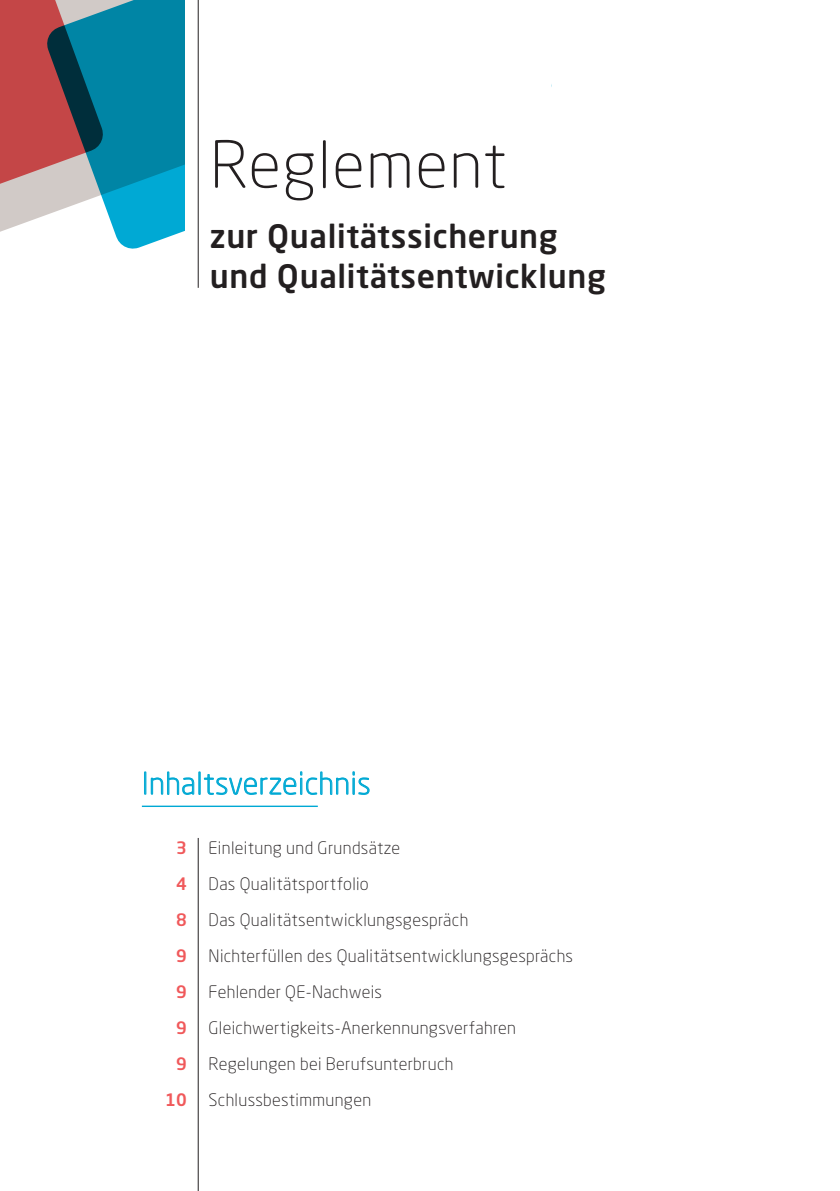
<style>
.page{position:relative;width:840px;height:1191px;background:#fff}
.page>*{position:absolute;margin:0;border:0;box-sizing:border-box;transform-origin:0 0}
._00_Haupttitel_Innen{font:300 64px "Neo Sans Pro";letter-spacing:.02em;color:#231f20}
._00_Untertitel_Front{font:500 32px/40px "Neo Sans Pro";letter-spacing:.02em;color:#231f20}
._00_Untertitel_Innen{font:300 30px "Neo Sans Pro";letter-spacing:.02em;color:#00a9d4}
._00_Inhaltsverzeichn{font:300 17px "Neo Sans Pro";letter-spacing:.02em;color:#231f20}
._00_Inhaltsverzeichn-2{font:500 17px "Neo Sans Pro";color:#f0595b}
</style>
<div class="page">
<svg style="left:0;top:0;width:40px;height:232px;background:#c86767"></svg>
<svg style="left:40px;top:0;width:512px;height:249px"></svg>
<div style="left:185px;top:0;width:366px;height:237px;background:#fff"></div>
<hr style="left:198px;top:0;width:1px;height:288px;background:#231f20">
<hr style="left:198px;top:838px;width:1px;height:353px;background:#231f20">
<hr style="left:142px;top:805px;width:175px;height:2px;background:#00a9d4">
<div style="left:144px;top:771px;width:2px;height:23px;border:1px solid #00a9d4"></div>
<svg style="left:151px;top:771px;width:43px;height:24px"></svg>
<div style="left:198px;top:771px;width:2px;height:23px;border:1px solid #00a9d4"></div>
<svg style="left:204px;top:771px;width:165px;height:24px"></svg>
<p class="_00_Haupttitel_Innen" style="left:210px;top:126px;width:298px">Reglement</p>
<p class="_00_Untertitel_Front" style="left:210px;top:215px;width:397px">zur Qualitätssicherung und Qualitätsentwicklung</p>
<p class="_00_Untertitel_Innen" style="left:142px;top:765px;width:230px">Inhaltsverzeichnis</p>
<p class="_00_Inhaltsverzeichn-2" style="left:176px;top:836px;width:12px">3</p>
<p class="_00_Inhaltsverzeichn-2" style="left:176px;top:872px;width:12px">4</p>
<p class="_00_Inhaltsverzeichn-2" style="left:176px;top:908px;width:12px">8</p>
<p class="_00_Inhaltsverzeichn-2" style="left:176px;top:944px;width:12px">9</p>
<p class="_00_Inhaltsverzeichn-2" style="left:176px;top:980px;width:12px">9</p>
<p class="_00_Inhaltsverzeichn-2" style="left:176px;top:1016px;width:12px">9</p>
<p class="_00_Inhaltsverzeichn-2" style="left:176px;top:1052px;width:12px">9</p>
<p class="_00_Inhaltsverzeichn-2" style="left:165px;top:1088px;width:23px">10</p>
<p class="_00_Inhaltsverzeichn" style="left:208px;top:837px;width:193px">Einleitung und Grundsätze</p>
<p class="_00_Inhaltsverzeichn" style="left:208px;top:873px;width:162px">Das Qualitätsportfolio</p>
<p class="_00_Inhaltsverzeichn" style="left:208px;top:909px;width:261px">Das Qualitätsentwicklungsgespräch</p>
<p class="_00_Inhaltsverzeichn" style="left:208px;top:945px;width:366px">Nichterfüllen des Qualitätsentwicklungsgesprächs</p>
<p class="_00_Inhaltsverzeichn" style="left:208px;top:981px;width:175px">Fehlender QE-Nachweis</p>
<p class="_00_Inhaltsverzeichn" style="left:208px;top:1017px;width:309px">Gleichwertigkeits-Anerkennungsverfahren</p>
<p class="_00_Inhaltsverzeichn" style="left:208px;top:1053px;width:246px">Regelungen bei Berufsunterbruch</p>
<p class="_00_Inhaltsverzeichn" style="left:208px;top:1089px;width:164px">Schlussbestimmungen</p>
</div>
